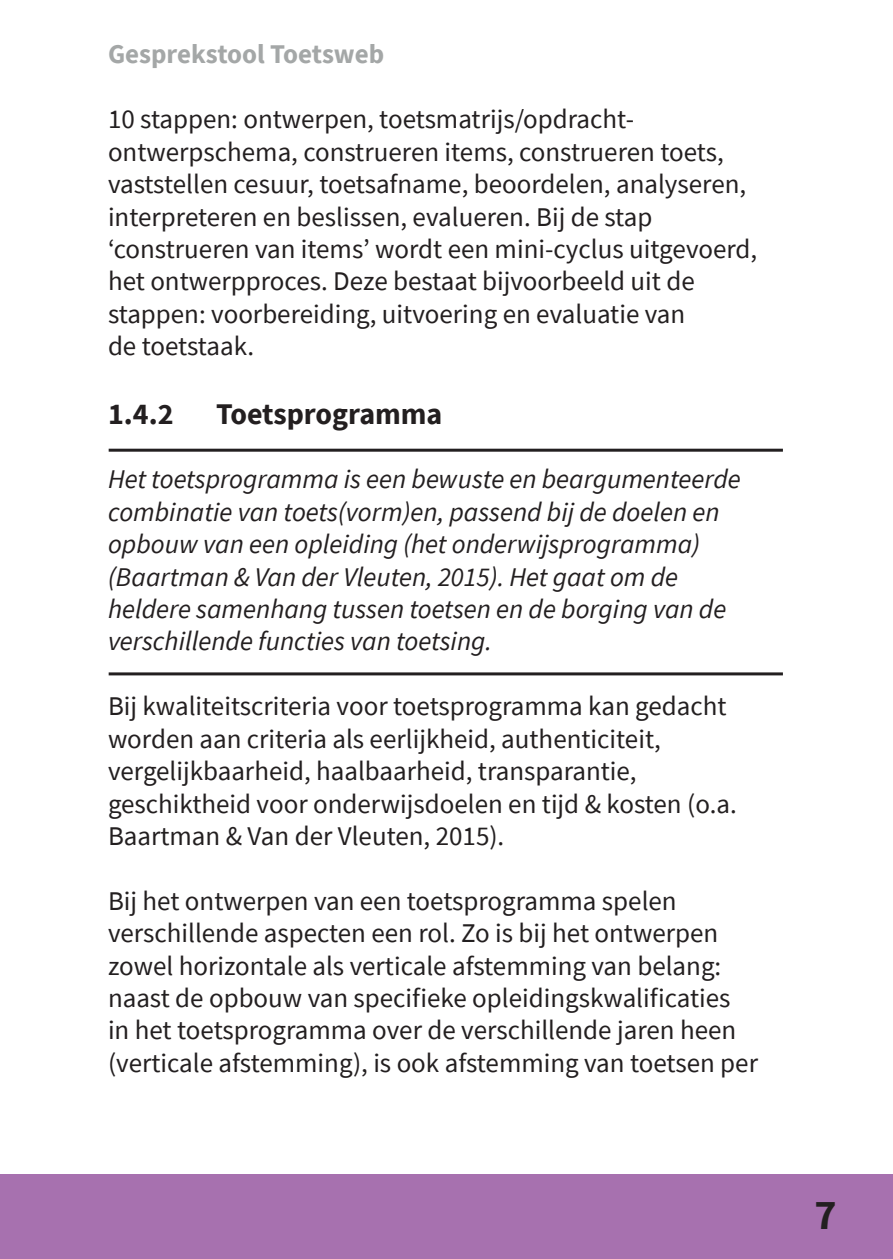
<style>
.page{position:relative;width:893px;height:1259px;background:#fff}
.page>*{position:absolute;margin:0;border:0;box-sizing:border-box;transform-origin:0 0}
.t1{font:700 42px "Source Sans Pro";color:#231f20}
.t2{font:700 30px "Source Sans Pro";color:#231f20}
.t3{font:27px/32.4px "Source Sans Pro";color:#231f20}
.t4{font:italic 27px/32.4px "Source Sans Pro";color:#231f20}
.t5{font:700 27px "Source Sans Pro";color:#a4a7a7}
</style>
<div class="page">
<hr style="left:109px;top:449px;width:674px;height:3px;background:#231f20">
<hr style="left:109px;top:672px;width:674px;height:3px;background:#231f20">
<div style="left:0;top:1174px;width:893px;height:85px;background:#a771af"></div>
<p class="t5" style="left:108px;top:36px;width:278px">Gesprekstool Toetsweb</p>
<p class="t3" style="left:108px;top:103px;width:651px">10 stappen: ontwerpen, toetsmatrijs/opdracht&shy;ontwerpschema, construeren items, construeren toets, vaststellen cesuur, toetsafname, beoordelen, analyseren, interpreteren en beslissen, evalueren. Bij de stap ‘construeren van items’ wordt een mini-cyclus uitgevoerd, het ontwerpproces. Deze bestaat bijvoorbeeld uit de stappen: voorbereiding, uitvoering en evaluatie van</p>
<p class="t3" style="left:108px;top:330px;width:148px">de toetstaak.</p>
<p class="t2" style="left:108px;top:393px;width:67px">1.4.2</p>
<p class="t2" style="left:216px;top:393px;width:228px">Toetsprogramma</p>
<p class="t4" style="left:108px;top:463px;width:634px">Het toetsprogramma is een bewuste en beargumenteerde combinatie van toets(vorm)en, passend bij de doelen en opbouw van een opleiding (het onderwijsprogramma) (Baartman &amp; Van der Vleuten, 2015). Het gaat om de heldere samenhang tussen toetsen en de borging van de verschillende functies van toetsing.</p>
<p class="t3" style="left:108px;top:690px;width:630px">Bij kwaliteitscriteria voor toetsprogramma kan gedacht worden aan criteria als eerlijkheid, authenticiteit, vergelijkbaarheid, haalbaarheid, transparantie, geschiktheid voor onderwijsdoelen en tijd &amp; kosten (o.a.<br>Baartman &amp; Van der Vleuten, 2015).</p>
<p class="t3" style="left:108px;top:884px;width:651px">Bij het ontwerpen van een toetsprogramma spelen verschillende aspecten een rol. Zo is bij het ontwerpen zowel horizontale als verticale afstemming van belang: naast de opbouw van specifieke opleidingskwalificaties in het toetsprogramma over de verschillende jaren heen (verticale afstemming), is ook afstemming van toetsen per</p>
<p class="t1" style="left:814px;top:1186px;width:24px">7</p>
</div>
